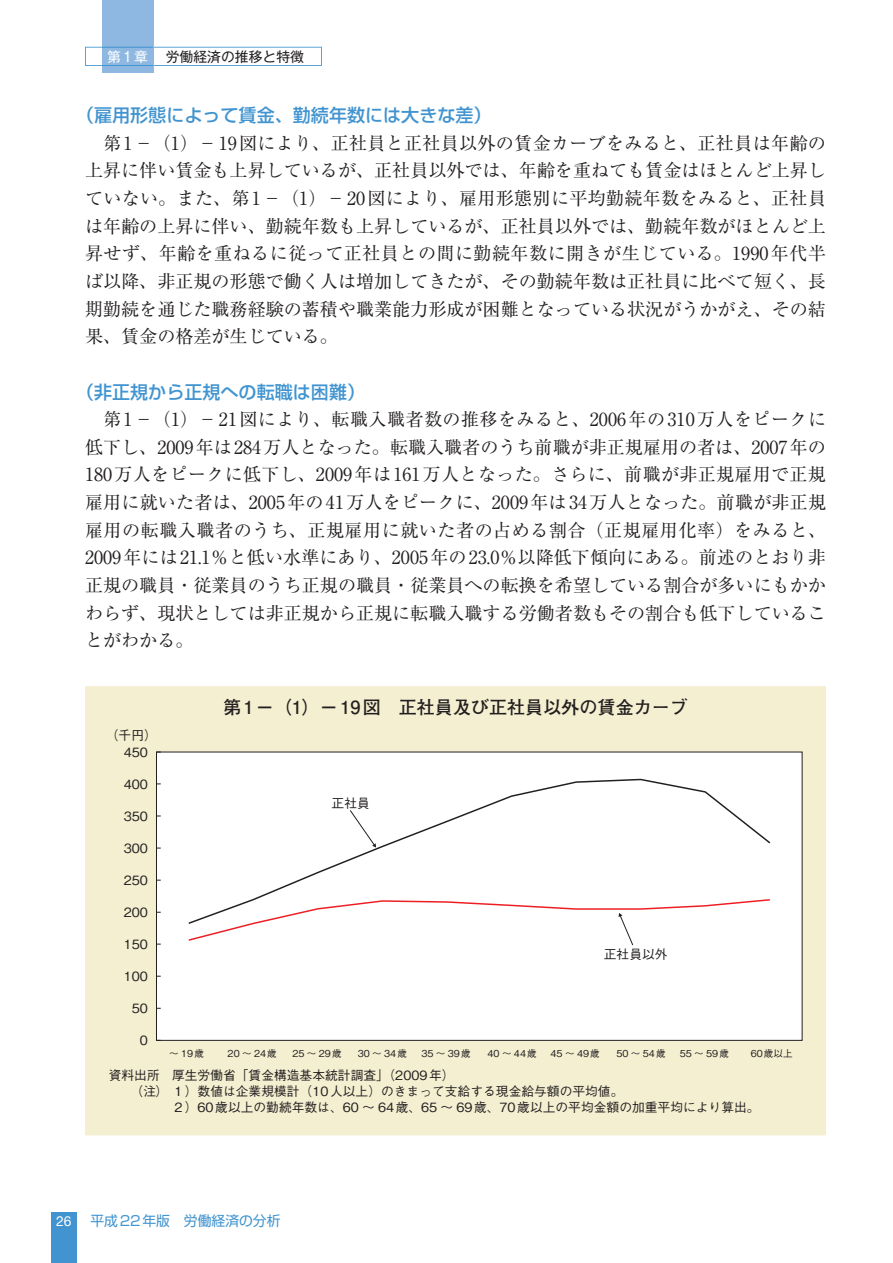
<style>
.page{position:relative;width:893px;height:1263px;background:#fff}
.page>*{position:absolute;margin:0;border:0;box-sizing:border-box;transform-origin:0 0}
.t1{font:18px/27.6px "Ryumin Pro";color:#231f20;text-align:justify}
.t2{font:500 18px "Shin Go Pro";color:#4194d0}
.t3{font:700 18px "Futo Go B101 Pro";color:#231f20}
.t4{font:13.8px "Shin Go Pro";color:#4194d0}
.t5{font:13.8px "Gothic MB101 Pro";color:#231f20}
.t6{font:13.8px "Gothic MB101 Pro";color:#fff}
.t7{font:13.8px "Helvetica Neue LT Std";color:#fff}
.t8{font:500 12.75px/15.9px "Gothic BBB Pro";color:#231f20}
.t9{font:500 9.6px "Gothic BBB Pro";color:#231f20}
</style>
<div class="page">
<div style="left:85px;top:686px;width:741px;height:449px;background:#f4efd1"></div>
<div style="left:156px;top:752px;width:646px;height:288px;background:#fff"></div>
<svg style="left:255px;top:778px;width:516px;height:120px"></svg>
<svg style="left:350px;top:810px;width:26px;height:37px"></svg>
<svg style="left:188px;top:898px;width:582px;height:47px"></svg>
<svg style="left:85px;top:47px;width:237px;height:19px"></svg>
<div style="left:86px;top:48px;width:235px;height:17px;background:#fff"></div>
<div style="left:102px;top:0;width:51px;height:72px;background:#8eb7e1"></div>
<div style="left:51px;top:1212px;width:26px;height:51px;background:#4194d0"></div>
<hr style="left:102px;top:47px;width:51px;height:1px;background:#4194d0">
<hr style="left:102px;top:65px;width:51px;height:1px;background:#4194d0">
<p class="t6" style="left:107px;top:45px;width:42px">第1章</p>
<p class="t5" style="left:166px;top:45px;width:140px">労働経済の推移と特徴</p>
<p class="t2" style="left:76px;top:101px;width:417px">（雇用形態によって賃金、勤続年数には大きな差）</p>
<p class="t1" style="left:85px;top:128px;width:742px;text-indent:18px">第1－（1）－19図により、正社員と正社員以外の賃金カーブをみると、正社員は年齢の上昇に伴い賃金も上昇しているが、正社員以外では、年齢を重ねても賃金はほとんど上昇していない。また、第1－（1）－20図により、雇用形態別に平均勤続年数をみると、正社員は年齢の上昇に伴い、勤続年数も上昇しているが、正社員以外では、勤続年数がほとんど上昇せず、年齢を重ねるに従って正社員との間に勤続年数に開きが生じている。1990年代半ば以降、非正規の形態で働く人は増加してきたが、その勤続年数は正社員に比べて短く、長期勤続を通じた職務経験の蓄積や職業能力形成が困難となっている状況がうかがえ、その結果、賃金の格差が生じている。</p>
<p class="t2" style="left:76px;top:377px;width:291px">（非正規から正規への転職は困難）</p>
<p class="t1" style="left:85px;top:404px;width:743px;text-indent:18px">第1－（1）－21図により、転職入職者数の推移をみると、2006年の310万人をピークに低下し、2009年は284万人となった。転職入職者のうち前職が非正規雇用の者は、2007年の180万人をピークに低下し、2009年は161万人となった。さらに、前職が非正規雇用で正規雇用に就いた者は、2005年の41万人をピークに、2009年は34万人となった。前職が非正規雇用の転職入職者のうち、正規雇用に就いた者の占める割合（正規雇用化率）をみると、2009年には21.1％と低い水準にあり、2005年の23.0％以降低下傾向にある。前述のとおり非正規の職員・従業員のうち正規の職員・従業員への転換を希望している割合が多いにもかかわらず、現状としては非正規から正規に転職入職する労働者数もその割合も低下していることがわかる。</p>
<p class="t8" style="left:106px;top:726px;width:53px">（千円）</p>
<p class="t8" style="left:124px;top:742px;width:26px">450</p>
<p class="t8" style="left:124px;top:774px;width:26px">400</p>
<p class="t8" style="left:124px;top:806px;width:26px">350</p>
<p class="t8" style="left:124px;top:838px;width:26px">300</p>
<p class="t8" style="left:124px;top:870px;width:26px">250</p>
<p class="t8" style="left:124px;top:902px;width:26px">200</p>
<p class="t8" style="left:124px;top:935px;width:26px">150</p>
<p class="t8" style="left:124px;top:967px;width:26px">100</p>
<p class="t8" style="left:132px;top:999px;width:18px">50</p>
<p class="t8" style="left:140px;top:1031px;width:10px">0</p>
<p class="t3" style="left:223px;top:693px;width:466px">第 1－（1）－ 19図　正社員及び正社員以外の賃金カーブ</p>
<p class="t8" style="left:332px;top:793px;width:40px">正社員</p>
<p class="t8" style="left:604px;top:945px;width:65px">正社員以外</p>
<p class="t9" style="left:169px;top:1046px;width:36px">～ 19歳</p>
<p class="t9" style="left:228px;top:1046px;width:51px">20 ～ 24歳</p>
<p class="t9" style="left:292px;top:1046px;width:51px">25 ～ 29歳</p>
<p class="t9" style="left:358px;top:1046px;width:51px">30 ～ 34歳</p>
<p class="t9" style="left:421px;top:1046px;width:51px">35 ～ 39歳</p>
<p class="t9" style="left:488px;top:1046px;width:51px">40 ～ 44歳</p>
<p class="t9" style="left:551px;top:1046px;width:51px">45 ～ 49歳</p>
<p class="t9" style="left:616px;top:1046px;width:51px">50 ～ 54歳</p>
<p class="t9" style="left:680px;top:1046px;width:51px">55 ～ 59歳</p>
<p class="t9" style="left:751px;top:1046px;width:43px">60歳以上</p>
<p class="t8" style="left:172px;top:1066px;width:284px">厚生労働省「賃金構造基本統計調査」（2009年）</p>
<p class="t8" style="left:172px;top:1097px;width:589px">２）60歳以上の勤続年数は、60 ～ 64歳、65 ～ 69歳、70歳以上の平均金額の加重平均により算出。</p>
<p class="t8" style="left:131px;top:1066px;width:494px;text-indent:-22px">資料出所<br>（注）１）数値は企業規模計（10人以上）のきまって支給する現金給与額の平均値。</p>
<p class="t7" style="left:56px;top:1212px;width:17px">26</p>
<p class="t4" style="left:90px;top:1210px;width:192px">平成22年版　労働経済の分析</p>
</div>
